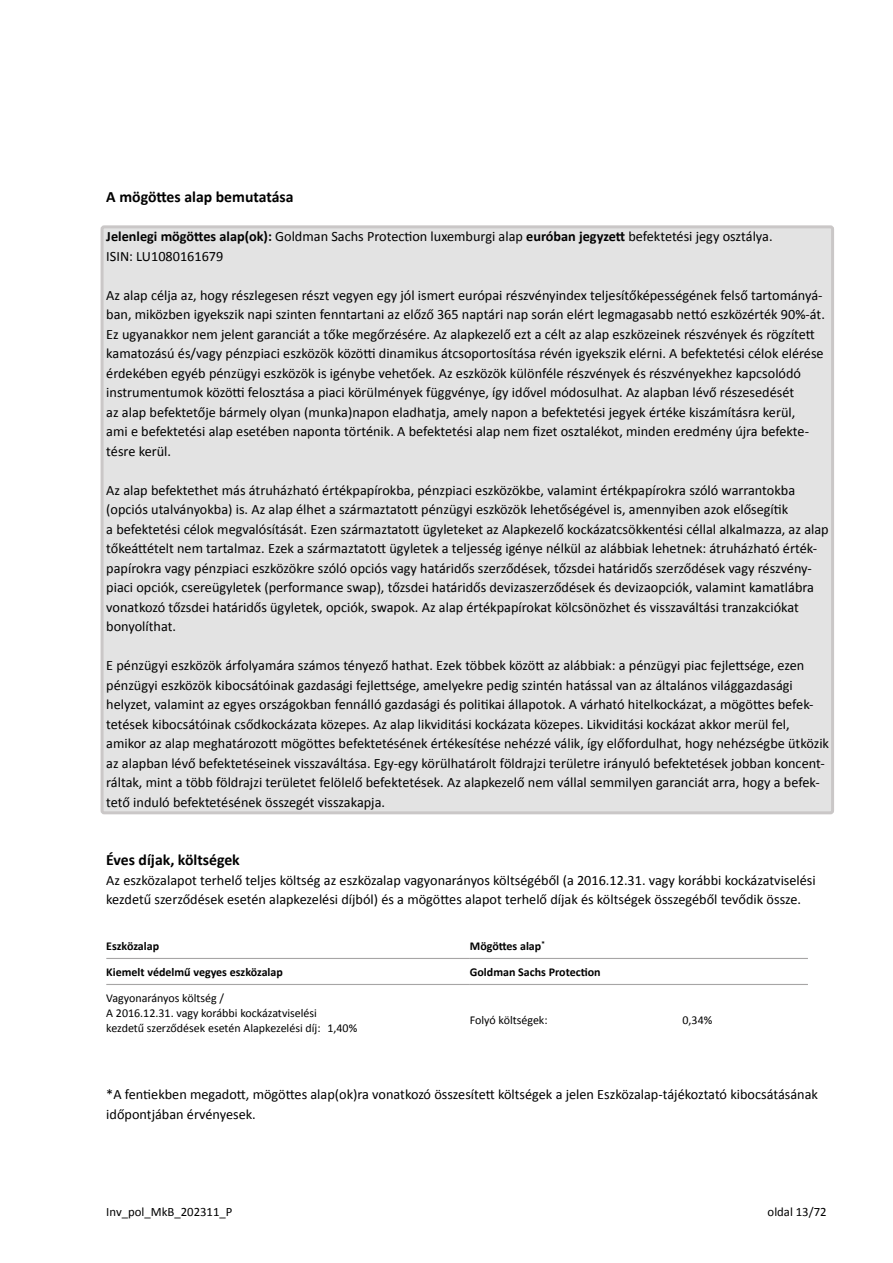
<style>
.page{position:relative;width:893px;height:1263px;background:#fff}
.page>*{position:absolute;margin:0;border:0;box-sizing:border-box;transform-origin:0 0}
.t1{font:700 15.75px "Calibri";color:#000}
.t2{font:14.25px/19.5px "Calibri";color:#000}
.t3{font:12.75px "Calibri";color:#000}
.t4{font:12px/15px "Calibri";color:#000}
.t5{font:700 12px "Calibri";color:#000}
.s1{font-weight:700}
</style>
<div class="page">
<div style="left:102px;top:227px;width:731px;height:586px;background:#e3e3e3;border-radius:2px"></div>
<div style="left:101px;top:225px;width:733px;height:589px;border:3px solid #cac7c7;border-radius:2px"></div>
<hr style="left:106px;top:958px;width:364px;height:1px;background:#a7a5a5">
<hr style="left:470px;top:958px;width:338px;height:1px;background:#a7a5a5">
<hr style="left:106px;top:984px;width:364px;height:1px;background:#a7a5a5">
<hr style="left:470px;top:984px;width:338px;height:1px;background:#a7a5a5">
<p class="t1" style="left:106px;top:187px;width:189px">A mögöttes alap bemutatása</p>
<p class="t2" style="left:106px;top:227px;width:668px"><span class="s1">Jelenlegi mögöttes alap(ok):</span> Goldman Sachs Protection luxemburgi alap <span class="s1">euróban jegyzett</span> befektetési jegy osztálya.<br>ISIN: LU1080161679</p>
<p class="t2" style="left:106px;top:285px;width:720px">Az alap célja az, hogy részlegesen részt vegyen egy jól ismert európai részvényindex teljesítőképességének felső tartományá&shy;ban, miközben igyekszik napi szinten fenntartani az előző 365 naptári nap során elért legmagasabb nettó eszközérték 90%-át.<br>Ez ugyanakkor nem jelent garanciát a tőke megőrzésére. Az alapkezelő ezt a célt az alap eszközeinek részvények és rögzített kamatozású és/vagy pénzpiaci eszközök közötti dinamikus átcsoportosítása révén igyekszik elérni. A befektetési célok elérése érdekében egyéb pénzügyi eszközök is igénybe vehetőek. Az eszközök különféle részvények és részvényekhez kapcsolódó instrumentumok közötti felosztása a piaci körülmények függvénye, így idővel módosulhat. Az alapban lévő részesedését<br>az alap befektetője bármely olyan (munka)napon eladhatja, amely napon a befektetési jegyek értéke kiszámításra kerül,<br>ami e befektetési alap esetében naponta történik. A befektetési alap nem fizet osztalékot, minden eredmény újra befekte&shy;tésre kerül.</p>
<p class="t2" style="left:106px;top:480px;width:724px">Az alap befektethet más átruházható értékpapírokba, pénzpiaci eszközökbe, valamint értékpapírokra szóló warrantokba (opciós utalványokba) is. Az alap élhet a származtatott pénzügyi eszközök lehetőségével is, amennyiben azok elősegítik<br>a befektetési célok megvalósítását. Ezen származtatott ügyleteket az Alapkezelő kockázatcsökkentési céllal alkalmazza, az alap tőkeáttételt nem tartalmaz. Ezek a származtatott ügyletek a teljesség igénye nélkül az alábbiak lehetnek: átruházható érték&shy;papírokra vagy pénzpiaci eszközökre szóló opciós vagy határidős szerződések, tőzsdei határidős szerződések vagy részvény&shy;piaci opciók, csereügyletek (performance swap), tőzsdei határidős devizaszerződések és devizaopciók, valamint kamatlábra vonatkozó tőzsdei határidős ügyletek, opciók, swapok. Az alap értékpapírokat kölcsönözhet és visszaváltási tranzakciókat bonyolíthat.</p>
<p class="t2" style="left:106px;top:656px;width:724px">E pénzügyi eszközök árfolyamára számos tényező hathat. Ezek többek között az alábbiak: a pénzügyi piac fejlettsége, ezen pénzügyi eszközök kibocsátóinak gazdasági fejlettsége, amelyekre pedig szintén hatással van az általános világgazdasági helyzet, valamint az egyes országokban fennálló gazdasági és politikai állapotok. A várható hitelkockázat, a mögöttes befek&shy;tetések kibocsátóinak csődkockázata közepes. Az alap likviditási kockázata közepes. Likviditási kockázat akkor merül fel, amikor az alap meghatározott mögöttes befektetésének értékesítése nehézzé válik, így előfordulhat, hogy nehézségbe ütközik az alapban lévő befektetéseinek visszaváltása. Egy-egy körülhatárolt földrajzi területre irányuló befektetések jobban koncent&shy;ráltak, mint a több földrajzi területet felölelő befektetések. Az alapkezelő nem vállal semmilyen garanciát arra, hogy a befek&shy;tető induló befektetésének összegét visszakapja.</p>
<p class="t1" style="left:106px;top:850px;width:135px">Éves díjak, költségek</p>
<p class="t2" style="left:106px;top:870px;width:711px">Az eszközalapot terhelő teljes költség az eszközalap vagyonarányos költségéből (a 2016.12.31. vagy korábbi kockázatviselési kezdetű szerződések esetén alapkezelési díjból) és a mögöttes alapot terhelő díjak és költségek összegéből tevődik össze.</p>
<p class="t5" style="left:106px;top:938px;width:54px">Eszközalap</p>
<p class="t5" style="left:470px;top:938px;width:76px">Mögöttes alap<sup>*</sup></p>
<p class="t5" style="left:106px;top:964px;width:178px">Kiemelt védelmű vegyes eszközalap</p>
<p class="t5" style="left:470px;top:964px;width:132px">Goldman Sachs Protection</p>
<p class="t4" style="left:106px;top:990px;width:252px">Vagyonarányos költség /<br>A 2016.12.31. vagy korábbi kockázatviselési kezdetű szerződések esetén Alapkezelési díj: 1,40%</p>
<p class="t4" style="left:470px;top:1013px;width:79px">Folyó költségek:</p>
<p class="t4" style="left:682px;top:1013px;width:31px">0,34%</p>
<p class="t2" style="left:106px;top:1085px;width:713px">*A fentiekben megadott, mögöttes alap(ok)ra vonatkozó összesített költségek a jelen Eszközalap-tájékoztató kibocsátásának időpontjában érvényesek.</p>
<p class="t3" style="left:106px;top:1204px;width:128px">Inv_pol_MkB_202311_P</p>
<p class="t3" style="left:768px;top:1204px;width:61px">oldal 13/72</p>
</div>
